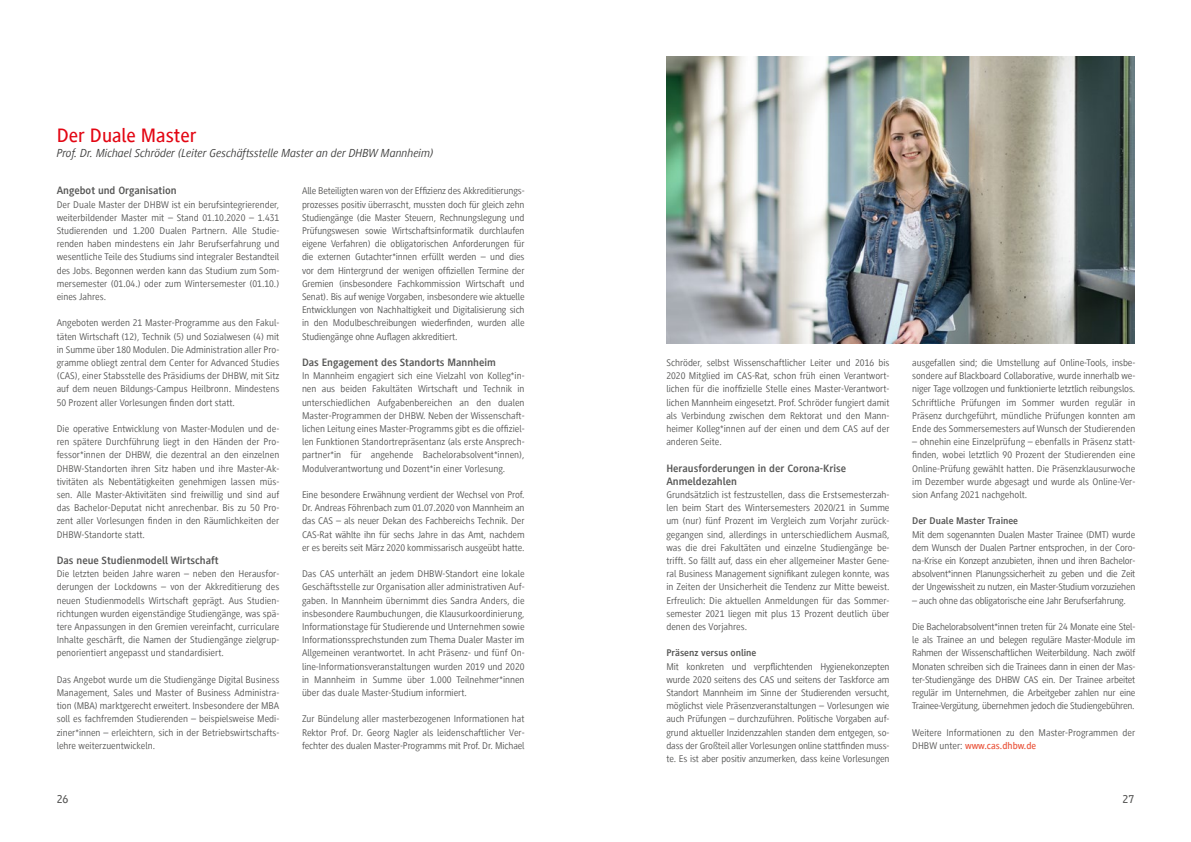
<style>
.page{position:relative;width:1191px;height:842px;background:#fff}
.page>*{position:absolute;margin:0;border:0;box-sizing:border-box;transform-origin:0 0}
.t1{font:500 20px "Generis Sans Com";color:#e30613}
.t2{font:italic 12px "Generis Sans Com";color:#3c3c3b}
.t3{font:500 12px "Generis Sans Com";color:#575756}
.t4{font:700 11px/13.2px "Generis Sans Com";color:#575756}
.t5{font:10px/13.2px "Generis Sans Com";color:#575756;text-align:justify}
.t6{font:10px "Generis Sans Com";letter-spacing:-.02em;color:#575756}
.t7{font:700 10px "Generis Sans Com";color:#575756}
.s1{font-weight:500;color:#e94f35}
</style>
<div class="page">
<img style="left:666px;top:57px;width:468px;height:286px">
<h1 class="t1" style="left:57px;top:125px;width:141px">Der Duale Master</h1>
<p class="t2" style="left:57px;top:146px;width:378px">Prof. Dr. Michael Schröder (Leiter Geschäftsstelle Master an der DHBW Mannheim)</p>
<p class="t4" style="left:57px;top:184px;width:121px">Angebot und Organisation</p>
<p class="t5" style="left:57px;top:198px;width:224px">Der Duale Master der DHBW ist ein berufsintegrierender, weiterbildender Master mit – Stand 01.10.2020 – 1.431<br>Studierenden und 1.200 Dualen Partnern. Alle Studie&shy;renden haben mindestens ein Jahr Berufserfahrung und wesentliche Teile des Studiums sind integraler Bestandteil des Jobs. Begonnen werden kann das Studium zum Som&shy;mersemester (01.04.) oder zum Wintersemester (01.10.) eines Jahres.</p>
<p class="t5" style="left:57px;top:317px;width:224px">Angeboten werden 21 Master-Programme aus den Fakul&shy;täten Wirtschaft (12), Technik (5) und Sozialwesen (4) mit in Summe über 180 Modulen. Die Administration aller Pro&shy;gramme obliegt zentral dem Center for Advanced Studies (CAS), einer Stabsstelle des Präsidiums der DHBW, mit Sitz auf dem neuen Bildungs-Campus Heilbronn. Mindestens 50 Prozent aller Vorlesungen finden dort statt.</p>
<p class="t5" style="left:57px;top:422px;width:224px">Die operative Entwicklung von Master-Modulen und de&shy;ren spätere Durchführung liegt in den Händen der Pro&shy;fessor*innen der DHBW, die dezentral an den einzelnen DHBW-Standorten ihren Sitz haben und ihre Master-Ak&shy;tivitäten als Nebentätigkeiten genehmigen lassen müs&shy;sen. Alle Master-Aktivitäten sind freiwillig und sind auf das Bachelor-Deputat nicht anrechenbar. Bis zu 50 Pro&shy;zent aller Vorlesungen finden in den Räumlichkeiten der DHBW-Standorte statt.</p>
<p class="t4" style="left:57px;top:554px;width:164px">Das neue Studienmodell Wirtschaft</p>
<p class="t5" style="left:57px;top:567px;width:224px">Die letzten beiden Jahre waren – neben den Herausfor&shy;derungen der Lockdowns – von der Akkreditierung des neuen Studienmodells Wirtschaft geprägt. Aus Studien&shy;richtungen wurden eigenständige Studiengänge, was spä&shy;tere Anpassungen in den Gremien vereinfacht, curriculare Inhalte geschärft, die Namen der Studiengänge zielgrup&shy;penorientiert angepasst und standardisiert.</p>
<p class="t5" style="left:57px;top:673px;width:224px">Das Angebot wurde um die Studiengänge Digital Business Management, Sales und Master of Business Administra&shy;tion (MBA) marktgerecht erweitert. Insbesondere der MBA soll es fachfremden Studierenden – beispielsweise Medi&shy;ziner*innen – erleichtern, sich in der Betriebswirtschafts&shy;lehre weiterzuentwickeln.</p>
<p class="t5" style="left:302px;top:185px;width:224px">Alle Beteiligten waren von der Effizienz des Akkreditierungs&shy;prozesses positiv überrascht, mussten doch für gleich zehn Studiengänge (die Master Steuern, Rechnungslegung und Prüfungswesen sowie Wirtschaftsinformatik durchlaufen eigene Verfahren) die obligatorischen Anforderungen für die externen Gutachter*innen erfüllt werden – und dies vor dem Hintergrund der wenigen offiziellen Termine der Gremien (insbesondere Fachkommission Wirtschaft und Senat). Bis auf wenige Vorgaben, insbesondere wie aktuelle Entwicklungen von Nachhaltigkeit und Digitalisierung sich in den Modulbeschreibungen wiederfinden, wurden alle Studiengänge ohne Auflagen akkreditiert.</p>
<p class="t4" style="left:302px;top:356px;width:195px">Das Engagement des Standorts Mannheim</p>
<p class="t5" style="left:302px;top:369px;width:224px">In Mannheim engagiert sich eine Vielzahl von Kolleg*in&shy;nen aus beiden Fakultäten Wirtschaft und Technik in unterschiedlichen Aufgabenbereichen an den dualen Master-Programmen der DHBW. Neben der Wissenschaft&shy;lichen Leitung eines Master-Programms gibt es die offiziel&shy;len Funktionen Standortrepräsentanz (als erste Ansprech&shy;partner*in für angehende Bachelorabsolvent*innen), Modulverantwortung und Dozent*in einer Vorlesung.</p>
<p class="t5" style="left:302px;top:488px;width:224px">Eine besondere Erwähnung verdient der Wechsel von Prof.<br>Dr. Andreas Föhrenbach zum 01.07.2020 von Mannheim an das CAS – als neuer Dekan des Fachbereichs Technik. Der CAS-Rat wählte ihn für sechs Jahre in das Amt, nachdem er es bereits seit März 2020 kommissarisch ausgeübt hatte.</p>
<p class="t5" style="left:302px;top:567px;width:224px">Das CAS unterhält an jedem DHBW-Standort eine lokale Geschäftsstelle zur Organisation aller administrativen Auf&shy;gaben. In Mannheim übernimmt dies Sandra Anders, die insbesondere Raumbuchungen, die Klausurkoordinierung, Informationstage für Studierende und Unternehmen sowie Informationssprechstunden zum Thema Dualer Master im Allgemeinen verantwortet. In acht Präsenz- und fünf On&shy;line-Informationsveranstaltungen wurden 2019 und 2020 in Mannheim in Summe über 1.000 Teilnehmer*innen über das duale Master-Studium informiert.</p>
<p class="t5" style="left:302px;top:713px;width:224px">Zur Bündelung aller masterbezogenen Informationen hat Rektor Prof. Dr. Georg Nagler als leidenschaftlicher Ver&shy;fechter des dualen Master-Programms mit Prof. Dr. Michael</p>
<p class="t5" style="left:666px;top:356px;width:225px">Schröder, selbst Wissenschaftlicher Leiter und 2016 bis 2020 Mitglied im CAS-Rat, schon früh einen Verantwort&shy;lichen für die inoffizielle Stelle eines Master-Verantwort&shy;lichen Mannheim eingesetzt. Prof. Schröder fungiert damit als Verbindung zwischen dem Rektorat und den Mann&shy;heimer Kolleg*innen auf der einen und dem CAS auf der anderen Seite.</p>
<p class="t4" style="left:666px;top:461px;width:181px">Herausforderungen in der Corona-Krise<br>Anmeldezahlen</p>
<p class="t5" style="left:666px;top:488px;width:225px">Grundsätzlich ist festzustellen, dass die Erstsemesterzah&shy;len beim Start des Wintersemesters 2020/21 in Summe um (nur) fünf Prozent im Vergleich zum Vorjahr zurück&shy;gegangen sind, allerdings in unterschiedlichem Ausmaß, was die drei Fakultäten und einzelne Studiengänge be&shy;trifft. So fällt auf, dass ein eher allgemeiner Master Gene&shy;ral Business Management signifikant zulegen konnte, was in Zeiten der Unsicherheit die Tendenz zur Mitte beweist.<br>Erfreulich: Die aktuellen Anmeldungen für das Sommer&shy;semester 2021 liegen mit plus 13 Prozent deutlich über denen des Vorjahres.</p>
<p class="t7" style="left:666px;top:648px;width:92px">Präsenz versus online</p>
<p class="t5" style="left:666px;top:660px;width:225px">Mit konkreten und verpflichtenden Hygienekonzepten wurde 2020 seitens des CAS und seitens der Taskforce am Standort Mannheim im Sinne der Studierenden versucht, möglichst viele Präsenzveranstaltungen – Vorlesungen wie auch Prüfungen – durchzuführen. Politische Vorgaben auf&shy;grund aktueller Inzidenzzahlen standen dem entgegen, so&shy;dass der Großteil aller Vorlesungen online stattfinden muss&shy;te. Es ist aber positiv anzumerken, dass keine Vorlesungen</p>
<p class="t5" style="left:912px;top:356px;width:225px">ausgefallen sind; die Umstellung auf Online-Tools, insbe&shy;sondere auf Blackboard Collaborative, wurde innerhalb we&shy;niger Tage vollzogen und funktionierte letztlich reibungslos.<br>Schriftliche Prüfungen im Sommer wurden regulär in Präsenz durchgeführt, mündliche Prüfungen konnten am Ende des Sommersemesters auf Wunsch der Studierenden</p>
<p class="t5" style="left:912px;top:435px;width:225px">– ohnehin eine Einzelprüfung – ebenfalls in Präsenz statt&shy;finden, wobei letztlich 90 Prozent der Studierenden eine Online-Prüfung gewählt hatten. Die Präsenzklausurwoche im Dezember wurde abgesagt und wurde als Online-Ver&shy;sion Anfang 2021 nachgeholt.</p>
<p class="t7" style="left:912px;top:516px;width:107px">Der Duale Master Trainee</p>
<p class="t5" style="left:912px;top:528px;width:225px">Mit dem sogenannten Dualen Master Trainee (DMT) wurde dem Wunsch der Dualen Partner entsprochen, in der Coro&shy;na-Krise ein Konzept anzubieten, ihnen und ihren Bachelor&shy;absolvent*innen Planungssicherheit zu geben und die Zeit der Ungewissheit zu nutzen, ein Master-Studium vorzuziehen</p>
<p class="t6" style="left:912px;top:595px;width:215px">– auch ohne das obligatorische eine Jahr Berufserfahrung.</p>
<p class="t5" style="left:912px;top:620px;width:225px">Die Bachelorabsolvent*innen treten für 24 Monate eine Stel&shy;le als Trainee an und belegen reguläre Master-Module im Rahmen der Wissenschaftlichen Weiterbildung. Nach zwölf Monaten schreiben sich die Trainees dann in einen der Mas&shy;ter-Studiengänge des DHBW CAS ein. Der Trainee arbeitet regulär im Unternehmen, die Arbeitgeber zahlen nur eine Trainee-Vergütung, übernehmen jedoch die Studiengebühren.</p>
<p class="t5" style="left:912px;top:726px;width:225px">Weitere Informationen zu den Master-Programmen der<br>DHBW unter: <span class="s1">www.cas.dhbw.de</span></p>
<p class="t3" style="left:57px;top:792px;width:13px">26</p>
<p class="t3" style="left:1122px;top:792px;width:13px">27</p>
</div>
